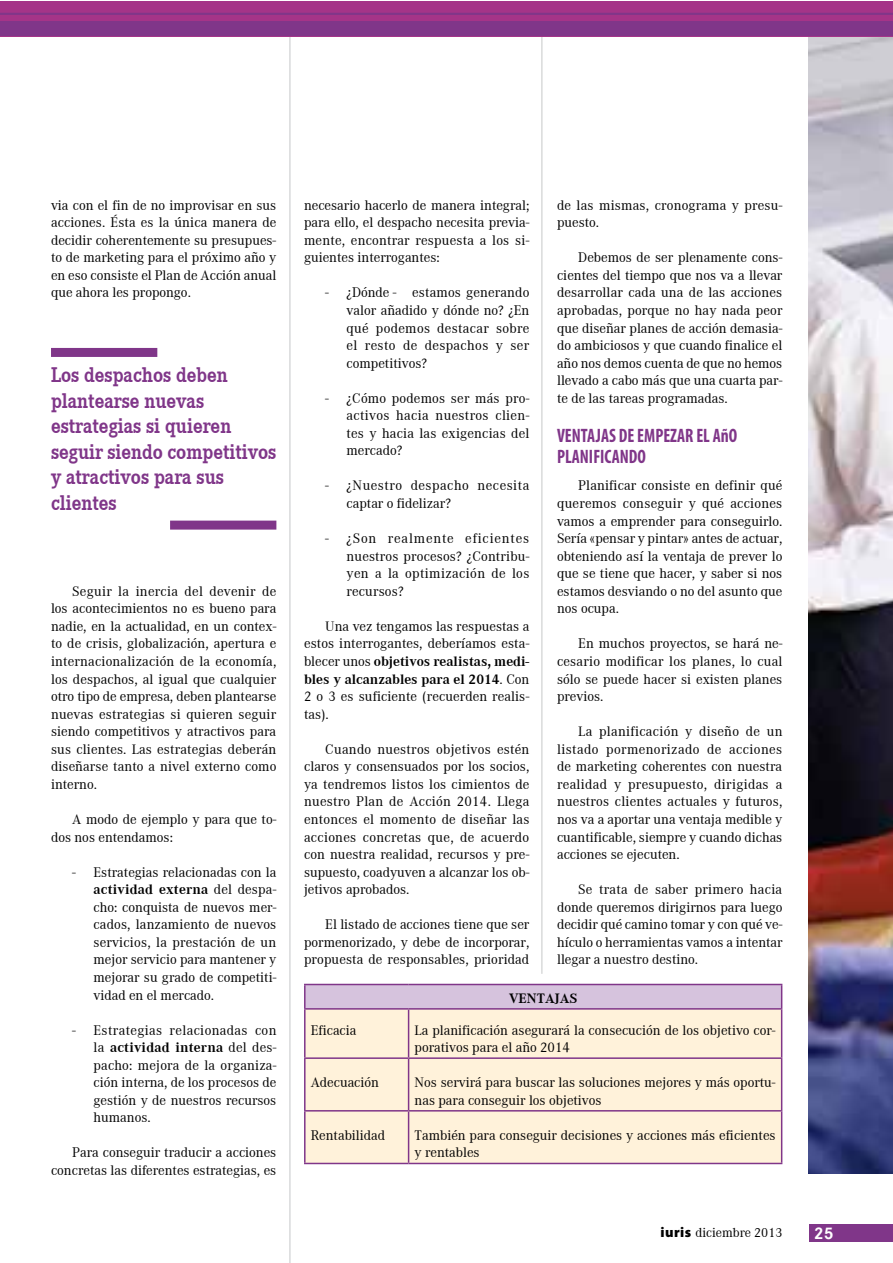
<style>
.page{position:relative;width:893px;height:1263px;background:#fff}
.page>*{position:absolute;margin:0;border:0;box-sizing:border-box;transform-origin:0 0}
.t1{font:700 21px/25.5px "Corporate EBQ";color:#803689;scale:.85 1}
.t2{font:700 condensed 19.5px/21px "Myriad Pro";color:#803689;scale:.9 1}
.t3{font:700 16.5px "Corporate SBQ";color:#fff}
.t4{font:13.5px/17.5px "Corporate ABQ";color:#000;text-align:justify}
.t5{font:13.5px/17.5px "Corporate ABQ";letter-spacing:.035em;color:#000}
.t6{font:700 13.5px "Corporate ABQ";color:#000}
.t7{font:12.75px "Corporate ABQ";color:#000}
.s1{font-weight:700}
.s2{font-family:"Myriad Pro";font-weight:900;font-size:14.25px}
</style>
<div class="page">
<img style="left:808px;top:36px;width:84px;height:1138px">
<hr style="left:541px;top:29px;width:2px;height:945px;background:#d9dadb">
<div style="left:51px;top:348px;width:106px;height:9px;background:#803689"></div>
<div style="left:170px;top:521px;width:106px;height:9px;background:#803689"></div>
<div style="left:305px;top:984px;width:477px;height:25px;background:#d6c3dd"></div>
<div style="left:306px;top:1010px;width:475px;height:153px;background:#fff2da"></div>
<hr style="left:304px;top:1010px;width:2px;height:47px;background:#803689">
<hr style="left:408px;top:1010px;width:1px;height:47px;background:#803689">
<hr style="left:781px;top:1010px;width:1px;height:47px;background:#803689">
<hr style="left:304px;top:1059px;width:2px;height:51px;background:#803689">
<hr style="left:408px;top:1059px;width:1px;height:51px;background:#803689">
<hr style="left:781px;top:1059px;width:1px;height:51px;background:#803689">
<hr style="left:304px;top:1111px;width:2px;height:52px;background:#803689">
<hr style="left:408px;top:1111px;width:1px;height:52px;background:#803689">
<hr style="left:781px;top:1111px;width:1px;height:52px;background:#803689">
<hr style="left:304px;top:985px;width:2px;height:23px;background:#803689">
<svg style="left:781px;top:985px;width:1px;height:23px"></svg>
<hr style="left:304px;top:984px;width:105px;height:1px;background:#803689">
<hr style="left:409px;top:984px;width:373px;height:1px;background:#803689">
<hr style="left:304px;top:1008px;width:105px;height:2px;background:#803689">
<hr style="left:409px;top:1008px;width:373px;height:2px;background:#803689">
<hr style="left:304px;top:1057px;width:105px;height:2px;background:#803689">
<hr style="left:409px;top:1057px;width:373px;height:2px;background:#803689">
<hr style="left:304px;top:1110px;width:105px;height:1px;background:#803689">
<hr style="left:409px;top:1110px;width:373px;height:1px;background:#803689">
<hr style="left:304px;top:1163px;width:105px;height:1px;background:#803689">
<hr style="left:409px;top:1163px;width:373px;height:1px;background:#803689">
<div style="left:809px;top:1225px;width:83px;height:17px;background:#803689"></div>
<hr style="left:289px;top:22px;width:2px;height:1241px;background:#d9dadb">
<div style="left:0;top:1px;width:892px;height:35px;background:#a53488"></div>
<div style="left:0;top:21px;width:892px;height:15px;background:#803689"></div>
<hr style="left:0;top:13px;width:892px;height:2px;background:#803689">
<p class="t4" style="left:51px;top:196px;width:227px">via con el fin de no improvisar en sus acciones. Ésta es la única manera de decidir coherentemente su presupues&shy;to de marketing para el próximo año y en eso consiste el Plan de Acción anual que ahora les propongo.</p>
<h1 class="t1" style="left:51px;top:362px;width:267px">Los despachos deben plantearse nuevas estrategias si quieren seguir siendo competitivos y atractivos para sus clientes</h1>
<p class="t4" style="left:51px;top:582px;width:227px;text-indent:21px">Seguir la inercia del devenir de los acontecimientos no es bueno para nadie, en la actualidad, en un contex&shy;to de crisis, globalización, apertura e internacionalización de la economía, los despachos, al igual que cualquier otro tipo de empresa, deben plantearse nuevas estrategias si quieren seguir siendo competitivos y atractivos para sus clientes. Las estrategias deberán diseñarse tanto a nivel externo como interno.</p>
<p class="t4" style="left:51px;top:811px;width:227px;text-indent:21px">A modo de ejemplo y para que to&shy;dos nos entendamos:</p>
<p class="t4" style="left:94px;top:863px;width:184px;text-indent:-21px">- Estrategias relacionadas con la <span class="s1">actividad externa</span> del despa&shy;cho: conquista de nuevos mer&shy;cados, lanzamiento de nuevos servicios, la prestación de un mejor servicio para mantener y mejorar su grado de competiti&shy;vidad en el mercado.</p>
<p class="t4" style="left:94px;top:1021px;width:184px;text-indent:-21px">- Estrategias relacionadas con la <span class="s1">actividad interna</span> del des&shy;pacho: mejora de la organiza&shy;ción interna, de los procesos de gestión y de nuestros recursos humanos.</p>
<p class="t4" style="left:51px;top:1144px;width:227px;text-align:right">Para conseguir traducir a acciones concretas las diferentes estrategias, es</p>
<p class="t4" style="left:304px;top:196px;width:227px">necesario hacerlo de manera integral; para ello, el despacho necesita previa&shy;mente, encontrar respuesta a los si&shy;guientes interrogantes:</p>
<p class="t4" style="left:347px;top:284px;width:184px;text-indent:-21px">- ¿Dónde - estamos generando valor añadido y dónde no? ¿En qué podemos destacar sobre el resto de despachos y ser competitivos?</p>
<p class="t4" style="left:347px;top:389px;width:184px;text-indent:-21px">- ¿Cómo podemos ser más pro&shy;activos hacia nuestros clien&shy;tes y hacia las exigencias del mercado?</p>
<p class="t5" style="left:347px;top:477px;width:184px;text-indent:-21px">- ¿Nuestro despacho necesita captar o fidelizar?</p>
<p class="t4" style="left:347px;top:530px;width:184px;text-indent:-21px">- ¿Son realmente eficientes nuestros procesos? ¿Contribu&shy;yen a la optimización de los recursos?</p>
<p class="t4" style="left:304px;top:618px;width:227px;text-indent:21px">Una vez tengamos las respuestas a estos interrogantes, deberíamos esta&shy;blecer unos <span class="s1">objetivos realistas, medi&shy;bles y alcanzables para el 2014</span>. Con 2 o 3 es suficiente (recuerden realis&shy;tas).</p>
<p class="t4" style="left:304px;top:740px;width:227px;text-indent:21px">Cuando nuestros objetivos estén claros y consensuados por los socios, ya tendremos listos los cimientos de nuestro Plan de Acción 2014. Llega entonces el momento de diseñar las acciones concretas que, de acuerdo con nuestra realidad, recursos y pre&shy;supuesto, coadyuven a alcanzar los ob&shy;jetivos aprobados.</p>
<p class="t4" style="left:304px;top:916px;width:227px;text-indent:21px">El listado de acciones tiene que ser pormenorizado, y debe de incorporar, propuesta de responsables, prioridad</p>
<p class="t4" style="left:557px;top:196px;width:227px">de las mismas, cronograma y presu&shy;puesto.</p>
<p class="t4" style="left:557px;top:249px;width:227px;text-indent:21px">Debemos de ser plenamente cons&shy;cientes del tiempo que nos va a llevar desarrollar cada una de las acciones aprobadas, porque no hay nada peor que diseñar planes de acción demasia&shy;do ambiciosos y que cuando finalice el año nos demos cuenta de que no hemos llevado a cabo más que una cuarta par&shy;te de las tareas programadas.</p>
<h2 class="t2" style="left:557px;top:425px;width:202px">VENTAJAS DE EMPEZAR EL AñO<br>PLANIFICANDO</h2>
<p class="t4" style="left:557px;top:477px;width:227px;text-indent:21px">Planificar consiste en definir qué queremos conseguir y qué acciones vamos a emprender para conseguirlo.<br>Sería «pensar y pintar» antes de actuar, obteniendo así la ventaja de prever lo que se tiene que hacer, y saber si nos estamos desviando o no del asunto que nos ocupa.</p>
<p class="t4" style="left:557px;top:635px;width:227px;text-indent:21px">En muchos proyectos, se hará ne&shy;cesario modificar los planes, lo cual sólo se puede hacer si existen planes previos.</p>
<p class="t4" style="left:557px;top:723px;width:227px;text-indent:21px">La planificación y diseño de un listado pormenorizado de acciones de marketing coherentes con nuestra realidad y presupuesto, dirigidas a nuestros clientes actuales y futuros, nos va a aportar una ventaja medible y cuantificable, siempre y cuando dichas acciones se ejecuten.</p>
<p class="t4" style="left:557px;top:881px;width:227px;text-indent:21px">Se trata de saber primero hacia donde queremos dirigirnos para luego decidir qué camino tomar y con qué ve&shy;hículo o herramientas vamos a intentar llegar a nuestro destino.</p>
<p class="t6" style="left:509px;top:990px;width:70px">VENTAJAS</p>
<p class="t4" style="left:311px;top:1021px;width:47px">Eficacia</p>
<p class="t4" style="left:415px;top:1021px;width:363px">La planificación asegurará la consecución de los objetivo cor&shy;porativos para el año 2014</p>
<p class="t4" style="left:311px;top:1074px;width:70px">Adecuación</p>
<p class="t4" style="left:415px;top:1074px;width:363px">Nos servirá para buscar las soluciones mejores y más oportu&shy;nas para conseguir los objetivos</p>
<p class="t4" style="left:311px;top:1126px;width:76px">Rentabilidad</p>
<p class="t4" style="left:415px;top:1126px;width:363px">También para conseguir decisiones y acciones más eficientes y rentables</p>
<p class="t7" style="left:661px;top:1225px;width:123px"><span class="s2">iuris</span> diciembre 2013</p>
<p class="t3" style="left:814px;top:1223px;width:21px">25</p>
</div>
